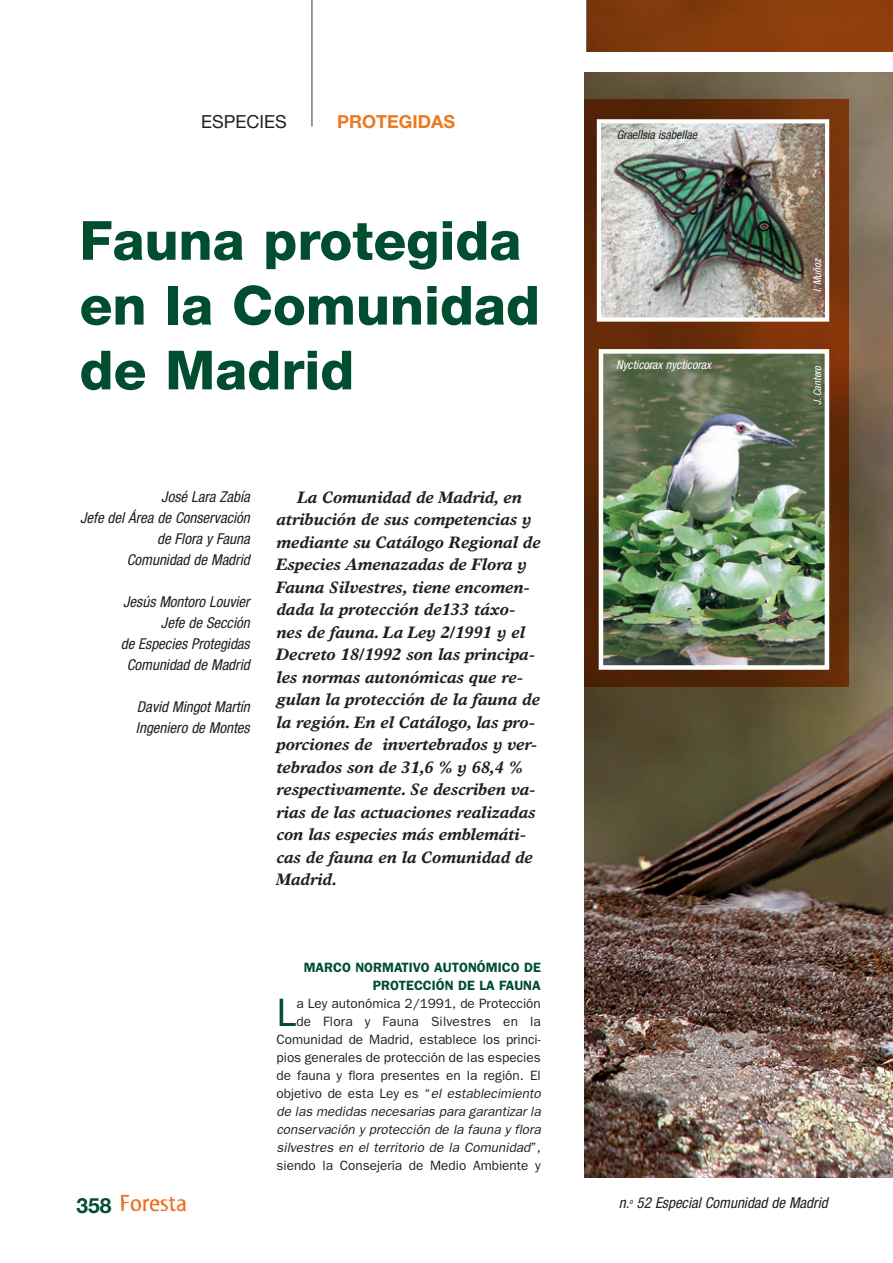
<style>
.page{position:relative;width:893px;height:1263px;background:#fff}
.page>*{position:absolute;margin:0;border:0;box-sizing:border-box;transform-origin:0 0}
.t1{font:800 54px/64.8px "Helvetica Neue";color:#004d30}
.t2{font:39.75px "Franklin Gothic";color:#004d30}
.t3{font:700 21px "Helvetica Neue";color:#004d30}
.t4{font:700 18px "Helvetica Neue";color:#ed791f}
.t5{font:18px "Helvetica Neue";color:#231f20}
.t6{font:italic 700 16.5px/22.5px "Times Europa";color:#231f20}
.t7{font:italic condensed 15px/21px "Helvetica Neue";color:#231f20;text-align:right}
.t8{font:13.5px/18px "Franklin Gothic";color:#231f20;text-align:right}
.t9{font:600 13.5px/18px "Franklin Gothic";color:#004d30;text-align:right}
.t10{font:italic condensed 12px "Helvetica Neue";color:#fff}
.t11{font:italic condensed 12px "Helvetica Neue LT Std";color:#231f20}
.t12{font:italic condensed 10.5px "Helvetica Neue";color:#fff}
.s1{font-style:italic}
</style>
<div class="page">
<img style="left:121px;top:1195px;width:65px;height:17px">
<hr style="left:311px;top:0;width:1px;height:126px;background:#3e3e3f">
<img style="left:584px;top:72px;width:309px;height:1106px">
<svg style="left:584px;top:99px;width:264px;height:587px;background:#632b08"></svg>
<img style="left:602px;top:124px;width:222px;height:193px">
<div style="left:597px;top:119px;width:232px;height:203px;border:4px solid #fff"></div>
<img style="left:605px;top:355px;width:218px;height:309px">
<div style="left:599px;top:349px;width:230px;height:321px;border:5px solid #fff"></div>
<img style="left:587px;top:0;width:306px;height:51px">
<p class="t5" style="left:201px;top:111px;width:87px">ESPECIES</p>
<p class="t4" style="left:337px;top:110px;width:119px">PROTEGIDAS</p>
<p class="t1" style="left:80px;top:208px;width:462px">Fauna protegida en la Comunidad de Madrid</p>
<p class="t7" style="left:80px;top:486px;width:171px">José Lara Zabía<br>Jefe del Área de Conservación de Flora y Fauna<br>Comunidad de Madrid</p>
<p class="t7" style="left:121px;top:591px;width:130px">Jesús Montoro Louvier<br>Jefe de Sección<br>de Especies Protegidas<br>Comunidad de Madrid</p>
<p class="t7" style="left:136px;top:696px;width:115px;text-align:left">David Mingot Martín<br>Ingeniero de Montes</p>
<p class="t6" style="left:276px;top:486px;width:266px;text-indent:21px">La Comunidad de Madrid, en atribución de sus competencias y mediante su Catálogo Regional de<br>Especies Amenazadas de Flora y<br>Fauna Silvestres, tiene encomen&shy;dada la protección de133 táxo&shy;nes de fauna. La Ley 2/1991 y el<br>Decreto 18/1992 son las principa&shy;les normas autonómicas que re&shy;gulan la protección de la fauna de la región. En el Catálogo, las pro&shy;porciones de invertebrados y ver&shy;tebrados son de 31,6 % y 68,4 % respectivamente. Se describen va&shy;rias de las actuaciones realizadas con las especies más emblemáti&shy;cas de fauna en la Comunidad de<br>Madrid.</p>
<p class="t9" style="left:304px;top:958px;width:239px">MARCO NORMATIVO AUTONÓMICO DE<br>PROTECCIÓN DE LA FAUNA</p>
<p class="t8" style="left:276px;top:994px;width:266px">a Ley autonómica 2/1991, de Protección<br>de Flora y Fauna Silvestres en la Comunidad de Madrid, establece los princi&shy;pios generales de protección de las especies de fauna y flora presentes en la región. El objetivo de esta Ley es “<span class="s1">el establecimiento de las medidas necesarias para garantizar la conservación y protección de la fauna y flora silvestres en el territorio de la Comunidad</span>”, siendo la Consejería de Medio Ambiente y</p>
<p class="t2" style="left:276px;top:990px;width:21px">L</p>
<p class="t11" style="left:617px;top:127px;width:82px">Graellsia isabellae</p>
<p class="t10" style="left:616px;top:357px;width:96px">Nycticorax nycticorax</p>
<p class="t12" style="left:811px;top:292px;width:35px;rotate:-90deg">I. Muñoz</p>
<p class="t12" style="left:811px;top:405px;width:42px;rotate:-90deg">J. Cantero</p>
<p class="t3" style="left:76px;top:1192px;width:37px">358</p>
<p class="t7" style="left:619px;top:1192px;width:210px">n.<sup>o</sup> 52 Especial Comunidad de Madrid</p>
</div>
